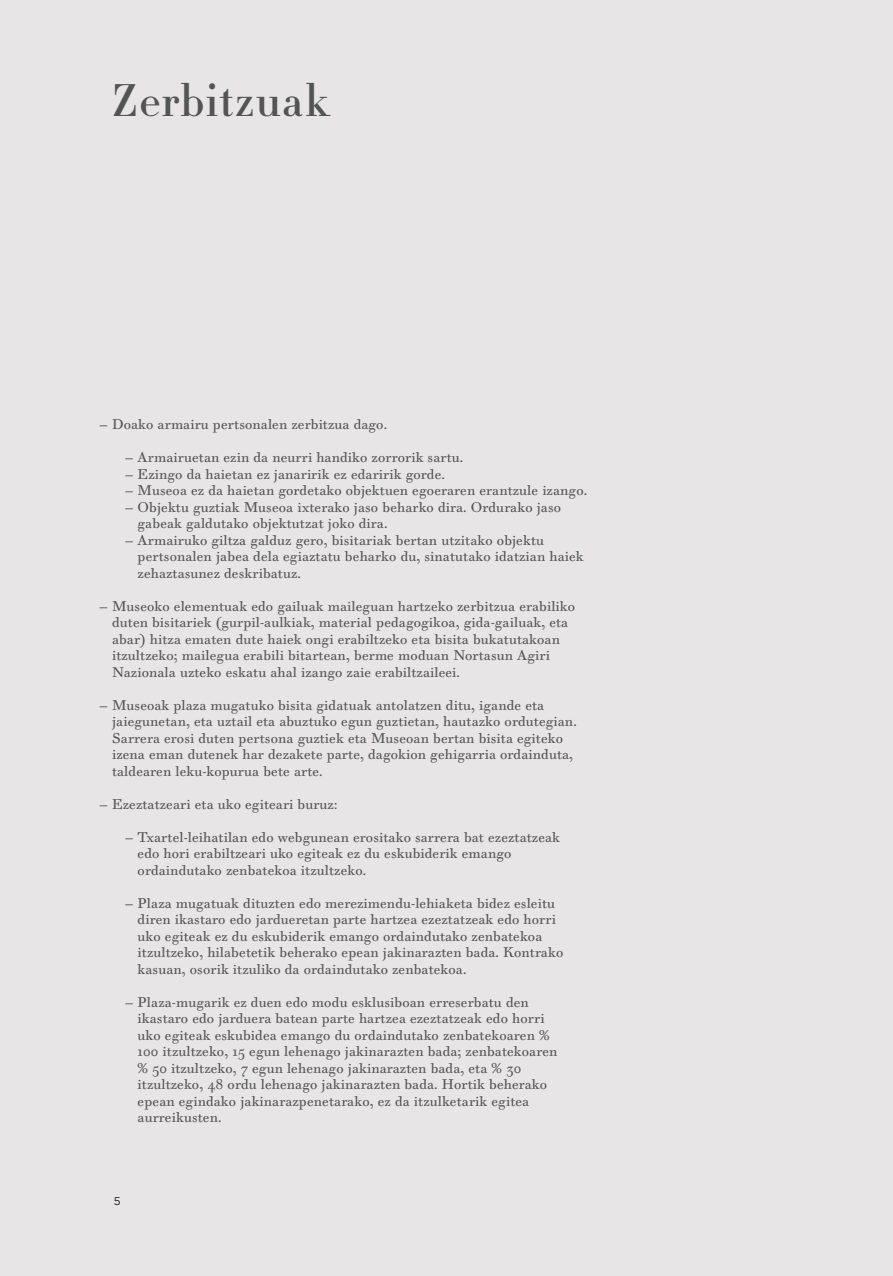
<style>
.page{position:relative;width:893px;height:1276px;background:#e7e5e5}
.page>*{position:absolute;margin:0;border:0;box-sizing:border-box;transform-origin:0 0}
.t1{font:500 45px "Didot HTF 06";letter-spacing:.02em;color:#535454}
.t2{font:13.5px/16.5px "Walbaum Text Pro";letter-spacing:.01em;color:#535454}
.t3{font:11.25px "Gotham HTF";color:#1c1b1a}
</style>
<div class="page">
<h1 class="t1" style="left:111px;top:72px;width:219px">Zerbitzuak</h1>
<p class="t2" style="left:99px;top:416px;width:289px">— Doako armairu pertsonalen zerbitzua dago.</p>
<p class="t2" style="left:125px;top:449px;width:340px">— Armairuetan ezin da neurri handiko zorrorik sartu.</p>
<p class="t2" style="left:125px;top:466px;width:322px">— Ezingo da haietan ez janaririk ez edaririk gorde.</p>
<p class="t2" style="left:125px;top:482px;width:464px">— Museoa ez da haietan gordetako objektuen egoeraren erantzule izango.</p>
<p class="t2" style="left:138px;top:499px;width:425px;text-indent:-13px">— Objektu guztiak Museoa ixterako jaso beharko dira. Ordurako jaso gabeak galdutako objektutzat joko dira.</p>
<p class="t2" style="left:138px;top:532px;width:448px;text-indent:-13px">— Armairuko giltza galduz gero, bisitariak bertan utzitako objektu pertsonalen jabea dela egiaztatu beharko du, sinatutako idatzian haiek zehaztasunez deskribatuz.</p>
<p class="t2" style="left:112px;top:598px;width:464px;text-indent:-13px">— Museoko elementuak edo gailuak maileguan hartzeko zerbitzua erabiliko duten bisitariek (gurpil-aulkiak, material pedagogikoa, gida-gailuak, eta abar) hitza ematen dute haiek ongi erabiltzeko eta bisita bukatutakoan itzultzeko; mailegua erabili bitartean, berme moduan Nortasun Agiri Nazionala uzteko eskatu ahal izango zaie erabiltzaileei.</p>
<p class="t2" style="left:112px;top:697px;width:466px;text-indent:-13px">— Museoak plaza mugatuko bisita gidatuak antolatzen ditu, igande eta jaiegunetan, eta uztail eta abuztuko egun guztietan, hautazko ordutegian.<br>Sarrera erosi duten pertsona guztiek eta Museoan bertan bisita egiteko izena eman dutenek har dezakete parte, dagokion gehigarria ordainduta, taldearen leku-kopurua bete arte.</p>
<p class="t2" style="left:99px;top:796px;width:240px">— Ezeztatzeari eta uko egiteari buruz:</p>
<p class="t2" style="left:138px;top:829px;width:424px;text-indent:-13px">— Txartel-leihatilan edo webgunean erositako sarrera bat ezeztatzeak edo hori erabiltzeari uko egiteak ez du eskubiderik emango ordaindutako zenbatekoa itzultzeko.</p>
<p class="t2" style="left:138px;top:895px;width:427px;text-indent:-13px">— Plaza mugatuak dituzten edo merezimendu-lehiaketa bidez esleitu diren ikastaro edo jardueretan parte hartzea ezeztatzeak edo horri uko egiteak ez du eskubiderik emango ordaindutako zenbatekoa itzultzeko, hilabetetik beherako epean jakinarazten bada. Kontrako kasuan, osorik itzuliko da ordaindutako zenbatekoa.</p>
<p class="t2" style="left:138px;top:994px;width:421px;text-indent:-13px">— Plaza-mugarik ez duen edo modu esklusiboan erreserbatu den ikastaro edo jarduera batean parte hartzea ezeztatzeak edo horri uko egiteak eskubidea emango du ordaindutako zenbatekoaren % 100 itzultzeko, 15 egun lehenago jakinarazten bada; zenbatekoaren % 50 itzultzeko, 7 egun lehenago jakinarazten bada, eta % 30 itzultzeko, 48 ordu lehenago jakinarazten bada. Hortik beherako epean egindako jakinarazpenetarako, ez da itzulketarik egitea aurreikusten.</p>
<p class="t3" style="left:114px;top:1194px;width:8px">5</p>
</div>
